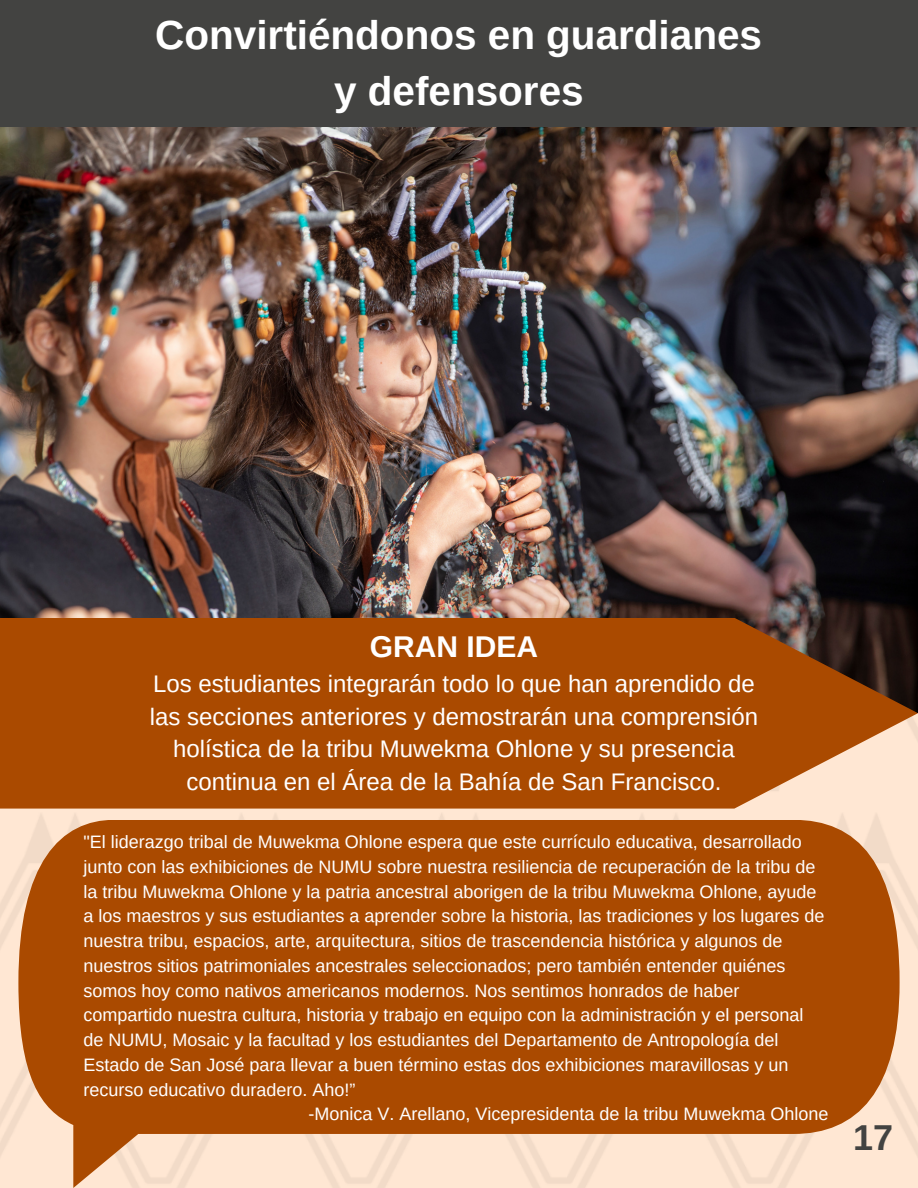
<style>
.page{position:relative;width:918px;height:1188px;background:#fff}
.page>*{position:absolute;margin:0;border:0;box-sizing:border-box;transform-origin:0 0}
.t1{font:700 40.5px "Arimo";color:#fff}
.t2{font:700 36px "Arimo";color:#434341}
.t3{font:700 30px "Arimo";color:#fff}
.t4{font:24px/32.7px "Arimo";color:#fff;text-align:center}
.t5{font:18px/24.8px "Arimo";color:#fff}
</style>
<div class="page">
<img style="left:0;top:808px;width:918px;height:380px">
<div style="left:0;top:0;width:918px;height:127px;background:#434341"></div>
<img style="left:0;top:127px;width:918px;height:491px">
<svg style="left:0;top:618px;width:918px;height:190px;fill:#aa4a00"></svg>
<div style="left:18px;top:820px;width:881px;height:314px;background:#aa4a00"></div>
<p class="t1" style="left:155px;top:12px;width:608px">Convirtiéndonos en guardianes</p>
<p class="t1" style="left:334px;top:68px;width:251px">y defensores</p>
<p class="t3" style="left:370px;top:630px;width:170px">GRAN IDEA</p>
<p class="t4" style="left:150px;top:667px;width:610px">Los estudiantes integrarán todo lo que han aprendido de las secciones anteriores y demostrarán una comprensión holística de la tribu Muwekma Ohlone y su presencia continua en el Área de la Bahía de San Francisco.</p>
<p class="t5" style="left:84px;top:829px;width:742px">"El liderazgo tribal de Muwekma Ohlone espera que este currículo educativa, desarrollado junto con las exhibiciones de NUMU sobre nuestra resiliencia de recuperación de la tribu de la tribu Muwekma Ohlone y la patria ancestral aborigen de la tribu Muwekma Ohlone, ayude a los maestros y sus estudiantes a aprender sobre la historia, las tradiciones y los lugares de nuestra tribu, espacios, arte, arquitectura, sitios de trascendencia histórica y algunos de nuestros sitios patrimoniales ancestrales seleccionados; pero también entender quiénes somos hoy como nativos americanos modernos. Nos sentimos honrados de haber compartido nuestra cultura, historia y trabajo en equipo con la administración y el personal de NUMU, Mosaic y la facultad y los estudiantes del Departamento de Antropología del Estado de San José para llevar a buen término estas dos exhibiciones maravillosas y un recurso educativo duradero. Aho!”</p>
<p class="t5" style="left:309px;top:1102px;width:521px">-Monica V. Arellano, Vicepresidenta de la tribu Muwekma Ohlone</p>
<p class="t2" style="left:853px;top:1117px;width:42px">17</p>
</div>
